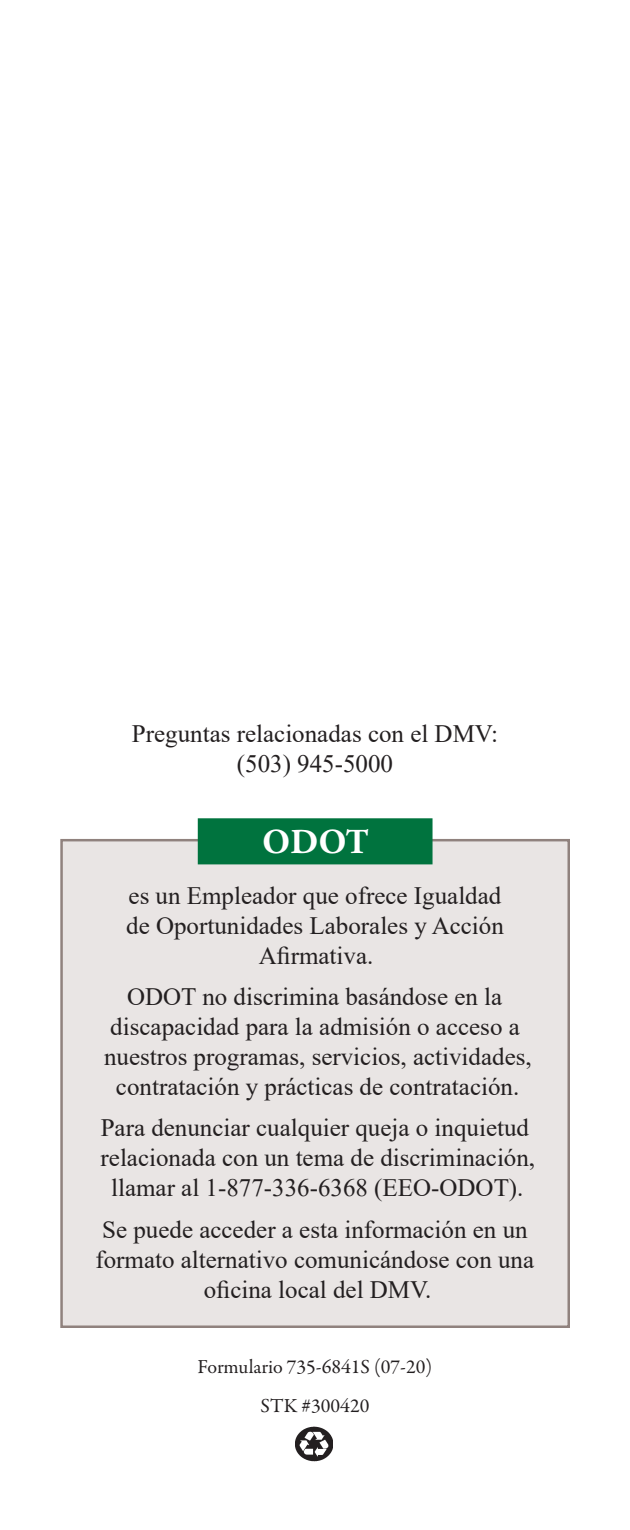
<style>
.page{position:relative;width:630px;height:1530px;background:#fff}
.page>*{position:absolute;margin:0;border:0;box-sizing:border-box;transform-origin:0 0}
.Note_text{font:700 35px "Adobe Garamond Pro";color:#fff}
.body_center{font:25px/30px "Times New Roman";color:#231f20;text-align:center}
.body_text{font:20px "Garamond Premr Pro";color:#231f20}
</style>
<div class="page">
<img style="left:295px;top:1427px;width:38px;height:34px">
<div style="left:62px;top:840px;width:507px;height:487px;background:#e9e5e4"></div>
<div style="left:60px;top:839px;width:510px;height:489px;border:2px solid #90827e"></div>
<div style="left:198px;top:818px;width:235px;height:46px;background:#00733e;border:2px solid #00733e"></div>
<p class="body_center" style="left:132px;top:718px;width:368px">Preguntas relacionadas con el DMV: (503) 945-5000</p>
<p class="Note_text" style="left:262px;top:821px;width:107px">ODOT</p>
<p class="body_center" style="left:126px;top:880px;width:379px">es un Empleador que ofrece Igualdad de Oportunidades Laborales y Acción<br>Afirmativa.</p>
<p class="body_center" style="left:104px;top:981px;width:429px">ODOT no discrimina basándose en la discapacidad para la admisión o acceso a nuestros programas, servicios, actividades, contratación y prácticas de contratación.</p>
<p class="body_center" style="left:101px;top:1112px;width:436px">Para denunciar cualquier queja o inquietud relacionada con un tema de discriminación, llamar al 1-877-336-6368 (EEO-ODOT).</p>
<p class="body_center" style="left:95px;top:1213px;width:440px">Se puede acceder a esta información en un formato alternativo comunicándose con una oficina local del DMV.</p>
<p class="body_text" style="left:198px;top:1355px;width:236px">Formulario 735-6841S (07-20)</p>
<p class="body_text" style="left:261px;top:1394px;width:110px">STK #300420</p>
</div>
